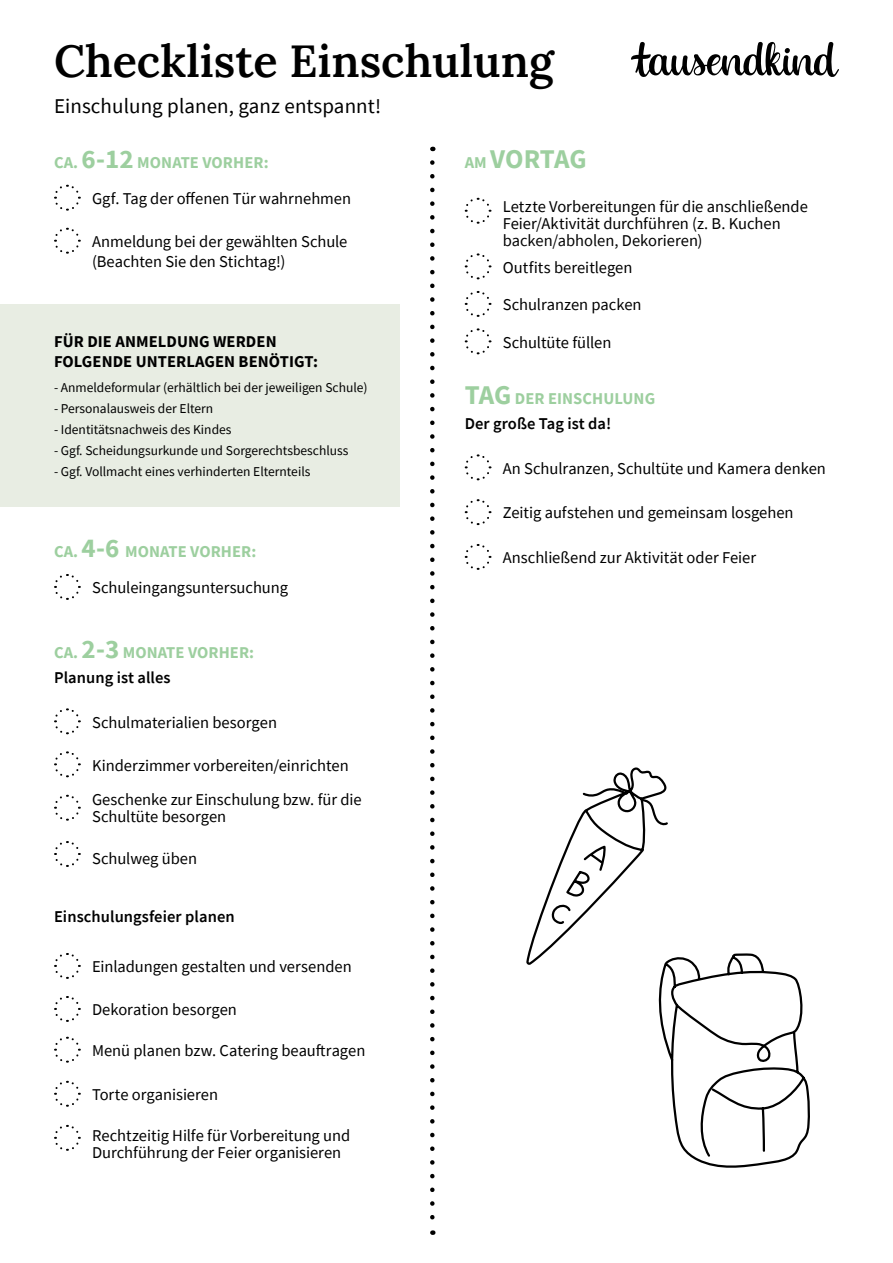
<style>
.page{position:relative;width:893px;height:1263px;background:#fff}
.page>*{position:absolute;margin:0;border:0;box-sizing:border-box;transform-origin:0 0}
.t1{font:600 45px "Lora";color:#000}
.t2{font:700 27px "Source Sans Pro";letter-spacing:-.005em;color:#9dcf9f}
.t3{font:21px "Source Sans Pro";letter-spacing:.005em;color:#000}
.t4{font:16.5px/17.1px "Source Sans Pro";letter-spacing:-.005em;color:#000}
.t5{font:700 16.5px/25px "Source Sans Pro";letter-spacing:.005em;color:#9dcf9f}
.t6{font:600 16.5px/25px "Source Sans Pro";letter-spacing:.005em;color:#000}
.t7{font:700 16.5px/19.8px "Source Sans Pro";letter-spacing:.005em;color:#000}
.t8{font:13.5px "Source Sans Pro";color:#000}
.s1{font-size:27px}
.s2{font-weight:600;color:#000}
.s3{font-size:16.5px}
.s4{font-weight:700;font-size:27px;color:#9dcf9f}
.s5{font-weight:700;color:#9dcf9f}
</style>
<div class="page">
<svg style="left:54px;top:708px;width:14px;height:27px"></svg>
<svg style="left:54px;top:953px;width:13px;height:26px"></svg>
<svg style="left:464px;top:454px;width:14px;height:27px"></svg>
<svg style="left:464px;top:199px;width:9px;height:24px"></svg>
<svg style="left:54px;top:841px;width:14px;height:26px"></svg>
<svg style="left:54px;top:1081px;width:13px;height:25px"></svg>
<svg style="left:54px;top:1126px;width:9px;height:24px"></svg>
<svg style="left:54px;top:574px;width:14px;height:26px"></svg>
<div style="left:66px;top:1103px;width:309px;height:84px;background:#fff"></div>
<svg style="left:54px;top:751px;width:13px;height:27px"></svg>
<svg style="left:54px;top:996px;width:13px;height:26px"></svg>
<svg style="left:464px;top:499px;width:14px;height:27px"></svg>
<svg style="left:464px;top:544px;width:14px;height:26px"></svg>
<svg style="left:464px;top:253px;width:14px;height:27px"></svg>
<svg style="left:464px;top:291px;width:14px;height:26px"></svg>
<svg style="left:464px;top:328px;width:14px;height:27px"></svg>
<svg style="left:54px;top:184px;width:14px;height:27px"></svg>
<svg style="left:54px;top:227px;width:13px;height:27px"></svg>
<div style="left:67px;top:210px;width:305px;height:86px;background:#fff"></div>
<div style="left:67px;top:734px;width:306px;height:64px;background:#fff"></div>
<svg style="left:54px;top:794px;width:13px;height:27px"></svg>
<svg style="left:54px;top:1036px;width:13px;height:27px"></svg>
<div style="left:67px;top:769px;width:320px;height:83px;background:#fff"></div>
<svg style="left:430px;top:162px;width:5px;height:1073px"></svg>
<div style="left:0;top:304px;width:400px;height:202px;background:#e8ede3"></div>
<svg style="left:631px;top:42px;width:208px;height:35px"></svg>
<svg style="left:526px;top:767px;width:284px;height:401px"></svg>
<h1 class="t1" style="left:54px;top:26px;width:501px">Checkliste Einschulung</h1>
<p class="t3" style="left:54px;top:92px;width:329px">Einschulung planen, ganz entspannt!</p>
<p class="t5" style="left:54px;top:150px;width:216px">CA. <span class="s1">6-12</span> MONATE VORHER:</p>
<p class="t4" style="left:92px;top:190px;width:261px">Ggf. Tag der offenen Tür wahrnehmen</p>
<p class="t4" style="left:92px;top:231px;width:257px;line-height:19.8px">Anmeldung bei der gewählten Schule (Beachten Sie den Stichtag!)</p>
<p class="t7" style="left:54px;top:331px;width:266px">FÜR DIE ANMELDUNG WERDEN<br>FOLGENDE UNTERLAGEN BENÖTIGT:</p>
<p class="t8" style="left:54px;top:378px;width:315px">- Anmeldeformular (erhältlich bei der jeweiligen Schule)</p>
<p class="t8" style="left:54px;top:399px;width:161px">- Personalausweis der Eltern</p>
<p class="t8" style="left:54px;top:420px;width:179px">- Identitätsnachweis des Kindes</p>
<p class="t8" style="left:54px;top:441px;width:296px">- Ggf. Scheidungsurkunde und Sorgerechtsbeschluss</p>
<p class="t8" style="left:54px;top:462px;width:258px">- Ggf. Vollmacht eines verhinderten Elternteils</p>
<p class="t5" style="left:54px;top:539px;width:204px">CA. <span class="s1">4-6</span> MONATE VORHER:</p>
<p class="t4" style="left:92px;top:579px;width:197px">Schuleingangsuntersuchung</p>
<p class="t5" style="left:54px;top:640px;width:202px">CA. <span class="s1">2-3</span> MONATE VORHER:<br><span class="s2">Planung ist alles</span></p>
<p class="t4" style="left:92px;top:713px;width:187px">Schulmaterialien besorgen</p>
<p class="t4" style="left:92px;top:756px;width:258px">Kinderzimmer vorbereiten/einrichten</p>
<p class="t4" style="left:92px;top:791px;width:271px">Geschenke zur Einschulung bzw. für die<br>Schultüte besorgen</p>
<p class="t4" style="left:92px;top:850px;width:107px">Schulweg üben</p>
<p class="t6" style="left:54px;top:904px;width:182px">Einschulungsfeier planen</p>
<p class="t4" style="left:92px;top:958px;width:261px">Einladungen gestalten und versenden</p>
<p class="t4" style="left:92px;top:1001px;width:146px">Dekoration besorgen</p>
<p class="t4" style="left:92px;top:1042px;width:275px">Menü planen bzw. Catering beauftragen</p>
<p class="t4" style="left:92px;top:1086px;width:128px">Torte organisieren</p>
<p class="t4" style="left:92px;top:1127px;width:260px">Rechtzeitig Hilfe für Vorbereitung und<br>Durchführung der Feier organisieren</p>
<h2 class="t2" style="left:465px;top:141px;width:123px"><span class="s3">AM</span> VORTAG</h2>
<p class="t4" style="left:503px;top:198px;width:307px">Letzte Vorbereitungen für die anschließende<br>Feier/Aktivität durchführen (z. B. Kuchen backen/abholen, Dekorieren)</p>
<p class="t4" style="left:503px;top:258px;width:131px">Outfits bereitlegen</p>
<p class="t4" style="left:503px;top:296px;width:140px">Schulranzen packen</p>
<p class="t4" style="left:503px;top:333px;width:110px">Schultüte füllen</p>
<p class="t6" style="left:465px;top:386px;width:192px"><span class="s4">TAG</span> <span class="s5">DER EINSCHULUNG<br></span>Der große Tag ist da!</p>
<p class="t4" style="left:503px;top:459px;width:325px">An Schulranzen, Schultüte und Kamera denken</p>
<p class="t4" style="left:503px;top:504px;width:292px">Zeitig aufstehen und gemeinsam losgehen</p>
<p class="t4" style="left:503px;top:549px;width:255px">Anschließend zur Aktivität oder Feier</p>
</div>
